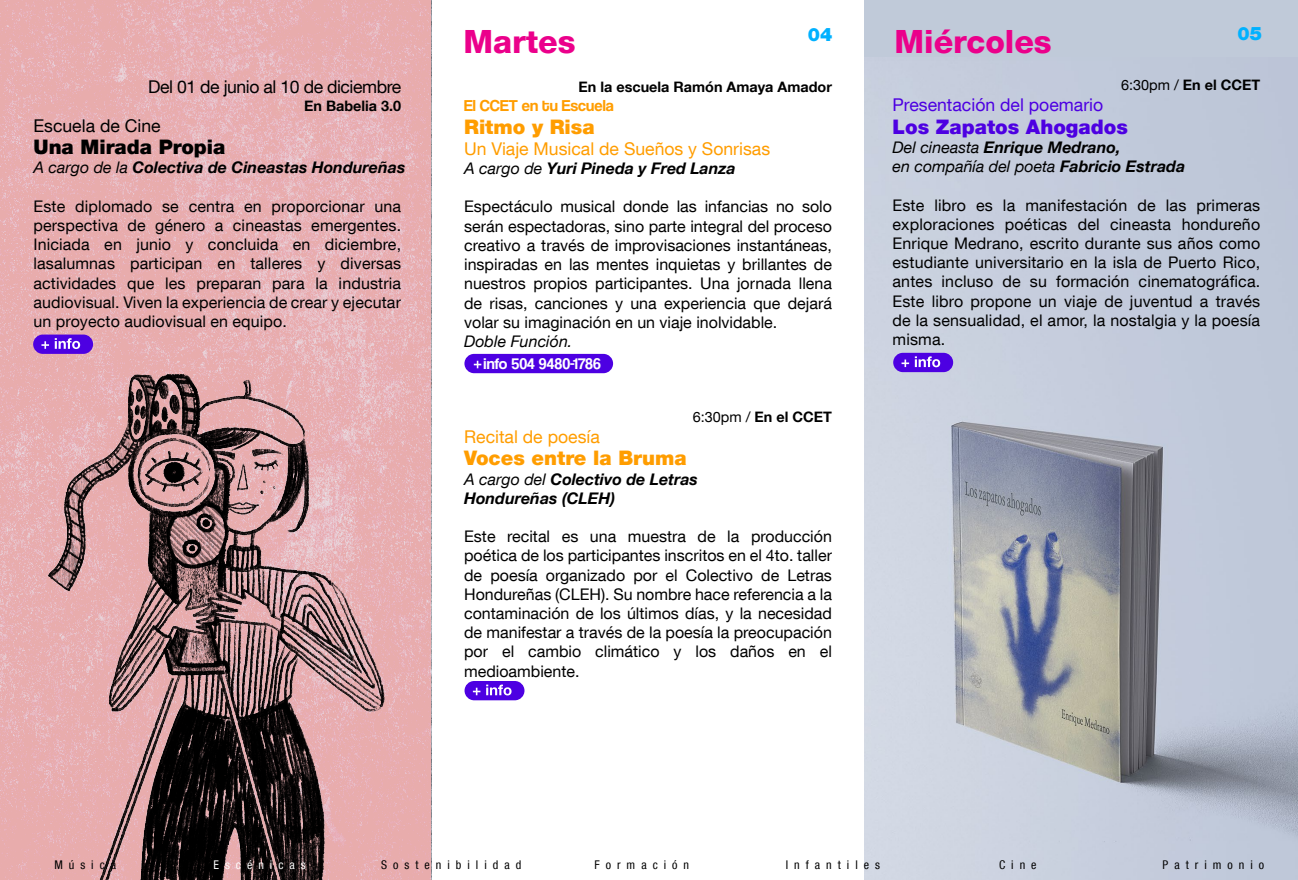
<style>
.page{position:relative;width:1298px;height:880px;background:#fff}
.page>*{position:absolute;margin:0;border:0;box-sizing:border-box;transform-origin:0 0}
.t1{font:800 32px "Helvetica Neue LT Com";color:#eb008b}
.t2{font:900 20px "Helvetica Neue LT Com";color:#ff9d00}
.t3{font:900 20px "Helvetica Neue LT Com";color:#4d00e2}
.t4{font:900 20px "Helvetica Neue LT Com";color:#000}
.t5{font:900 18.4px "Helvetica Neue LT Com";color:#00b1ff}
.t6{font:17.6px "Helvetica Neue LT Com";color:#ff9d00}
.t7{font:17.6px "Helvetica Neue LT Com";letter-spacing:-.025em;color:#000}
.t8{font:17.6px "Helvetica Neue LT Com";color:#4d00e2}
.t9{font:17.6px "Helvetica Neue LT Com";color:#000}
.t10{font:16.4px "Coolvetica Rg";color:#ff9d00}
.t11{font:16px/19.2px "Helvetica Neue LT Com";color:#000;text-align:justify}
.t12{font:italic 700 16px/19.2px "Helvetica Neue LT Com";color:#000}
.t13{font:16px "Coolvetica Rg";letter-spacing:.005em;color:#fff}
.t14{font:italic 16px "Helvetica Neue LT Com";color:#000}
.t15{font:700 14.4px "Helvetica Neue LT Com";color:#000}
.t16{font:condensed 12px "Helvetica Neue LT Com";letter-spacing:.5em;color:#000}
.t17{font:condensed 12px "Helvetica Neue LT Com";letter-spacing:.5em;color:#fff}
.s1{font-weight:400}
</style>
<div class="page">
<img style="left:0;top:0;width:431px;height:880px">
<img style="left:9px;top:327px;width:407px;height:553px">
<div style="left:863px;top:0;width:434px;height:880px;background:#c0cad9"></div>
<img style="left:863px;top:58px;width:434px;height:822px">
<div style="left:464px;top:681px;width:60px;height:19px;background:#4d00e2;border-radius:10px"></div>
<svg style="left:473px;top:687px;width:7px;height:8px"></svg>
<svg style="left:486px;top:684px;width:25px;height:11px"></svg>
<div style="left:33px;top:334px;width:60px;height:20px;background:#4d00e2;border-radius:10px"></div>
<svg style="left:41px;top:341px;width:8px;height:8px"></svg>
<svg style="left:55px;top:338px;width:25px;height:11px"></svg>
<div style="left:464px;top:354px;width:149px;height:19px;background:#4d00e2;border-radius:10px"></div>
<svg style="left:473px;top:361px;width:8px;height:7px"></svg>
<div style="left:893px;top:353px;width:60px;height:19px;background:#4d00e2;border-radius:10px"></div>
<svg style="left:901px;top:359px;width:7px;height:8px"></svg>
<svg style="left:914px;top:356px;width:26px;height:11px"></svg>
<p class="t7" style="left:148px;top:76px;width:254px">Del 01 de junio al 10 de diciembre</p>
<p class="t15" style="left:304px;top:96px;width:99px">En Babelia 3.0</p>
<p class="t9" style="left:33px;top:115px;width:129px">Escuela de Cine</p>
<p class="t4" style="left:33px;top:135px;width:193px">Una Mirada Propia</p>
<p class="t12" style="left:33px;top:158px;width:373px"><span class="s1">A cargo de la</span> Colectiva de Cineastas Hondureñas</p>
<p class="t11" style="left:33px;top:196px;width:369px">Este diplomado se centra en proporcionar una perspectiva de género a cineastas emergentes.<br>Iniciada en junio y concluida en diciembre, lasalumnas participan en talleres y diversas actividades que les preparan para la industria audiovisual. Viven la experiencia de crear y ejecutar un proyecto audiovisual en equipo.</p>
<p class="t5" style="left:807px;top:23px;width:26px">04</p>
<p class="t5" style="left:1237px;top:23px;width:26px">05</p>
<h1 class="t1" style="left:463px;top:22px;width:114px">Martes</h1>
<h1 class="t1" style="left:894px;top:22px;width:159px">Miércoles</h1>
<p class="t15" style="left:578px;top:77px;width:255px">En la escuela Ramón Amaya Amador</p>
<p class="t10" style="left:464px;top:96px;width:151px">El CCET en tu Escuela</p>
<p class="t2" style="left:464px;top:114px;width:132px">Ritmo y Risa</p>
<p class="t6" style="left:464px;top:138px;width:307px">Un Viaje Musical de Sueños y Sonrisas</p>
<p class="t12" style="left:464px;top:158px;width:273px"><span class="s1">A cargo de</span> Yuri Pineda y Fred Lanza</p>
<p class="t11" style="left:464px;top:197px;width:369px">Espectáculo musical donde las infancias no solo serán espectadoras, sino parte integral del proceso creativo a través de improvisaciones instantáneas, inspiradas en las mentes inquietas y brillantes de nuestros propios participantes. Una jornada llena de risas, canciones y una experiencia que dejará volar su imaginación en un viaje inolvidable.</p>
<p class="t14" style="left:464px;top:331px;width:110px">Doble Función.</p>
<p class="t13" style="left:483px;top:354px;width:119px">info 504 9480-1786</p>
<p class="t15" style="left:692px;top:407px;width:140px"><span class="s1">6:30pm /</span> En el CCET</p>
<p class="t6" style="left:464px;top:426px;width:137px">Recital de poesía</p>
<p class="t2" style="left:464px;top:446px;width:224px">Voces entre la Bruma</p>
<p class="t12" style="left:464px;top:469px;width:235px"><span class="s1">A cargo del</span> Colectivo de Letras<br>Hondureñas (CLEH)</p>
<p class="t11" style="left:464px;top:526px;width:369px">Este recital es una muestra de la producción poética de los participantes inscritos en el 4to. taller de poesía organizado por el Colectivo de Letras Hondureñas (CLEH). Su nombre hace referencia a la contaminación de los últimos días, y la necesidad de manifestar a través de la poesía la preocupación por el cambio climático y los daños en el medioambiente.</p>
<p class="t15" style="left:1120px;top:76px;width:140px"><span class="s1">6:30pm /</span> En el CCET</p>
<p class="t8" style="left:892px;top:94px;width:212px">Presentación del poemario</p>
<p class="t3" style="left:892px;top:114px;width:237px">Los Zapatos Ahogados</p>
<p class="t12" style="left:892px;top:137px;width:294px"><span class="s1">Del cineasta</span> Enrique Medrano,<br><span class="s1">en compañía del poeta</span> Fabricio Estrada</p>
<p class="t11" style="left:892px;top:195px;width:369px">Este libro es la manifestación de las primeras exploraciones poéticas del cineasta hondureño Enrique Medrano, escrito durante sus años como estudiante universitario en la isla de Puerto Rico, antes incluso de su formación cinematográfica.<br>Este libro propone un viaje de juventud a través de la sensualidad, el amor, la nostalgia y la poesía misma.</p>
<p class="t16" style="left:54px;top:857px;width:63px">Música</p>
<p class="t17" style="left:213px;top:857px;width:94px">Escénicas</p>
<p class="t16" style="left:381px;top:857px;width:141px">Sostenibilidad</p>
<p class="t16" style="left:594px;top:857px;width:96px">Formación</p>
<p class="t16" style="left:785px;top:857px;width:96px">Infantiles</p>
<p class="t16" style="left:998px;top:857px;width:39px">Cine</p>
<p class="t16" style="left:1162px;top:857px;width:103px">Patrimonio</p>
</div>
